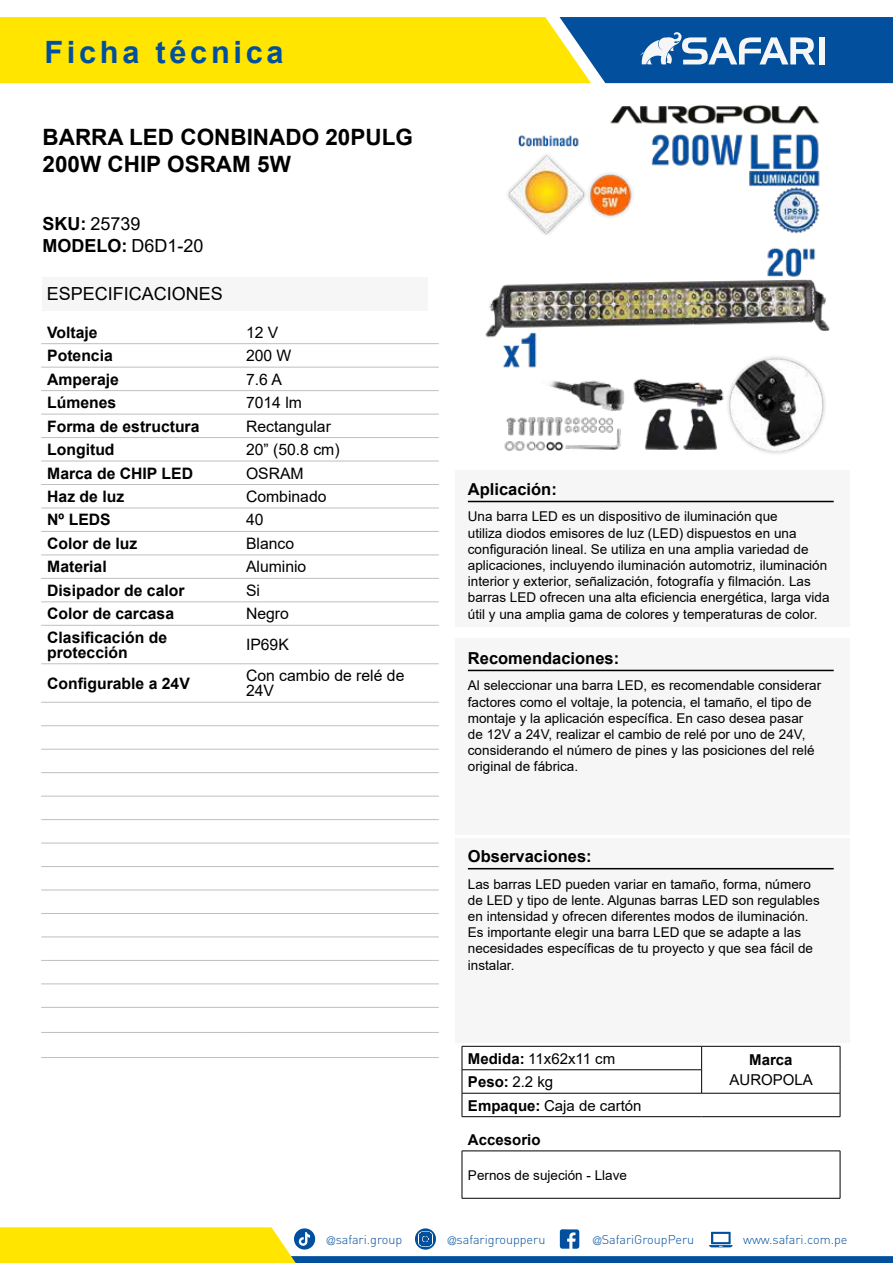
<style>
.page{position:relative;width:893px;height:1263px;background:#fff}
.page>*{position:absolute;margin:0;border:0;box-sizing:border-box;transform-origin:0 0}
.t1{font:700 30.75px "Arial";letter-spacing:.12em;color:#02509d}
.t2{font:700 22.5px/27px "Arial";color:#000}
.t3{font:18px/21.9px "Arial";color:#000}
.t4{font:700 16.5px "Arial";color:#000}
.t5{font:700 15.75px/15px "Arial";color:#000}
.t6{font:15.75px/15px "Arial";color:#000}
.t7{font:15px "Arial";color:#000}
.t8{font:700 15px "Arial";color:#000}
.t9{font:13.5px/16.2px "Arial";color:#000}
.t10{font:300 12.6px "DIN";color:#02509d}
.s1{font-weight:700}
.s2{font-weight:400}
.s3{font-family:"Helvetica LT Std";font-stretch:condensed;font-size:11.25px}
</style>
<div class="page">
<svg style="left:0;top:1227px;width:893px;height:36px"></svg>
<svg style="left:0;top:17px;width:893px;height:66px;background:#b1b83e"></svg>
<div style="left:819px;top:37px;width:6px;height:27px;background:#f6f6f6"></div>
<div style="left:455px;top:470px;width:395px;height:157px;background:#f6f6f6"></div>
<hr style="left:468px;top:501px;width:366px;height:1px;background:#000">
<div style="left:455px;top:638px;width:395px;height:196px;background:#f6f6f6"></div>
<hr style="left:468px;top:670px;width:366px;height:1px;background:#000">
<div style="left:455px;top:838px;width:395px;height:204px;background:#f6f6f6"></div>
<hr style="left:468px;top:868px;width:366px;height:1px;background:#000">
<hr style="left:462px;top:1151px;width:378px;height:1px;background:#000">
<hr style="left:462px;top:1151px;width:1px;height:47px;background:#000">
<hr style="left:840px;top:1151px;width:1px;height:47px;background:#000">
<hr style="left:462px;top:1198px;width:378px;height:1px;background:#000">
<hr style="left:41px;top:343px;width:199px;height:1px;background:#bfbfbf">
<hr style="left:240px;top:343px;width:199px;height:1px;background:#bfbfbf">
<hr style="left:41px;top:1057px;width:199px;height:1px;background:#bfbfbf">
<hr style="left:240px;top:1057px;width:199px;height:1px;background:#bfbfbf">
<hr style="left:41px;top:367px;width:199px;height:1px;background:#bfbfbf">
<hr style="left:240px;top:367px;width:199px;height:1px;background:#bfbfbf">
<hr style="left:41px;top:390px;width:199px;height:1px;background:#bfbfbf">
<hr style="left:240px;top:390px;width:199px;height:1px;background:#bfbfbf">
<hr style="left:41px;top:414px;width:199px;height:1px;background:#bfbfbf">
<hr style="left:240px;top:414px;width:199px;height:1px;background:#bfbfbf">
<hr style="left:41px;top:437px;width:199px;height:1px;background:#bfbfbf">
<hr style="left:240px;top:437px;width:199px;height:1px;background:#bfbfbf">
<hr style="left:41px;top:461px;width:199px;height:1px;background:#bfbfbf">
<hr style="left:240px;top:461px;width:199px;height:1px;background:#bfbfbf">
<hr style="left:41px;top:484px;width:199px;height:1px;background:#bfbfbf">
<hr style="left:240px;top:484px;width:199px;height:1px;background:#bfbfbf">
<hr style="left:41px;top:508px;width:199px;height:1px;background:#bfbfbf">
<hr style="left:240px;top:508px;width:199px;height:1px;background:#bfbfbf">
<hr style="left:41px;top:531px;width:199px;height:1px;background:#bfbfbf">
<hr style="left:240px;top:531px;width:199px;height:1px;background:#bfbfbf">
<hr style="left:41px;top:555px;width:199px;height:1px;background:#bfbfbf">
<hr style="left:240px;top:555px;width:199px;height:1px;background:#bfbfbf">
<hr style="left:41px;top:578px;width:199px;height:1px;background:#bfbfbf">
<hr style="left:240px;top:578px;width:199px;height:1px;background:#bfbfbf">
<hr style="left:41px;top:602px;width:199px;height:1px;background:#bfbfbf">
<hr style="left:240px;top:602px;width:199px;height:1px;background:#bfbfbf">
<hr style="left:41px;top:625px;width:199px;height:1px;background:#bfbfbf">
<hr style="left:240px;top:625px;width:199px;height:1px;background:#bfbfbf">
<hr style="left:41px;top:663px;width:199px;height:1px;background:#bfbfbf">
<hr style="left:240px;top:663px;width:199px;height:1px;background:#bfbfbf">
<hr style="left:41px;top:702px;width:199px;height:1px;background:#bfbfbf">
<hr style="left:240px;top:702px;width:199px;height:1px;background:#bfbfbf">
<hr style="left:41px;top:725px;width:199px;height:1px;background:#bfbfbf">
<hr style="left:240px;top:725px;width:199px;height:1px;background:#bfbfbf">
<hr style="left:41px;top:749px;width:199px;height:1px;background:#bfbfbf">
<hr style="left:240px;top:749px;width:199px;height:1px;background:#bfbfbf">
<hr style="left:41px;top:772px;width:199px;height:1px;background:#bfbfbf">
<hr style="left:240px;top:772px;width:199px;height:1px;background:#bfbfbf">
<hr style="left:41px;top:796px;width:199px;height:1px;background:#bfbfbf">
<hr style="left:240px;top:796px;width:199px;height:1px;background:#bfbfbf">
<hr style="left:41px;top:819px;width:199px;height:1px;background:#bfbfbf">
<hr style="left:240px;top:819px;width:199px;height:1px;background:#bfbfbf">
<hr style="left:41px;top:843px;width:199px;height:1px;background:#bfbfbf">
<hr style="left:240px;top:843px;width:199px;height:1px;background:#bfbfbf">
<hr style="left:41px;top:866px;width:199px;height:1px;background:#bfbfbf">
<hr style="left:240px;top:866px;width:199px;height:1px;background:#bfbfbf">
<hr style="left:41px;top:890px;width:199px;height:1px;background:#bfbfbf">
<hr style="left:240px;top:890px;width:199px;height:1px;background:#bfbfbf">
<hr style="left:41px;top:913px;width:199px;height:1px;background:#bfbfbf">
<hr style="left:240px;top:913px;width:199px;height:1px;background:#bfbfbf">
<hr style="left:41px;top:937px;width:199px;height:1px;background:#bfbfbf">
<hr style="left:240px;top:937px;width:199px;height:1px;background:#bfbfbf">
<hr style="left:41px;top:960px;width:199px;height:1px;background:#bfbfbf">
<hr style="left:240px;top:960px;width:199px;height:1px;background:#bfbfbf">
<hr style="left:41px;top:984px;width:199px;height:1px;background:#bfbfbf">
<hr style="left:240px;top:984px;width:199px;height:1px;background:#bfbfbf">
<hr style="left:41px;top:1007px;width:199px;height:1px;background:#bfbfbf">
<hr style="left:240px;top:1007px;width:199px;height:1px;background:#bfbfbf">
<hr style="left:41px;top:1032px;width:199px;height:1px;background:#bfbfbf">
<hr style="left:240px;top:1032px;width:199px;height:1px;background:#bfbfbf">
<img style="left:485px;top:105px;width:345px;height:349px">
<div style="left:43px;top:277px;width:385px;height:33px;background:#f6f6f6"></div>
<hr style="left:462px;top:1069px;width:239px;height:1px;background:#000">
<hr style="left:462px;top:1093px;width:240px;height:1px;background:#000">
<hr style="left:702px;top:1093px;width:138px;height:1px;background:#000">
<hr style="left:462px;top:1046px;width:240px;height:1px;background:#000">
<hr style="left:702px;top:1046px;width:138px;height:1px;background:#000">
<svg style="left:701px;top:1046px;width:1px;height:47px"></svg>
<svg style="left:462px;top:1046px;width:1px;height:70px"></svg>
<svg style="left:840px;top:1046px;width:1px;height:70px"></svg>
<hr style="left:462px;top:1116px;width:240px;height:1px;background:#000">
<hr style="left:702px;top:1116px;width:138px;height:1px;background:#000">
<h1 class="t1" style="left:44px;top:34px;width:241px">Ficha técnica</h1>
<h2 class="t2" style="left:43px;top:126px;width:372px">BARRA LED CONBINADO 20PULG<br>200W CHIP OSRAM 5W</h2>
<h3 class="t3" style="left:43px;top:213px;width:162px"><span class="s1">SKU:</span> 25739<br><span class="s1">MODELO:</span> D6D1-20</h3>
<h3 class="t3" style="left:47px;top:282px;width:178px">ESPECIFICACIONES</h3>
<p class="t5" style="left:47px;top:326px;width:52px">Voltaje</p>
<p class="t6" style="left:246px;top:326px;width:34px">12 V</p>
<p class="t5" style="left:47px;top:350px;width:67px">Potencia</p>
<p class="t6" style="left:246px;top:350px;width:47px">200 W</p>
<p class="t5" style="left:47px;top:373px;width:73px">Amperaje</p>
<p class="t6" style="left:246px;top:371px;width:37px">7.6 A</p>
<p class="t5" style="left:47px;top:396px;width:71px">Lúmenes</p>
<p class="t6" style="left:246px;top:396px;width:58px">7014 lm</p>
<p class="t5" style="left:47px;top:420px;width:154px">Forma de estructura</p>
<p class="t6" style="left:246px;top:418px;width:86px">Rectangular</p>
<p class="t5" style="left:47px;top:443px;width:69px">Longitud</p>
<p class="t6" style="left:246px;top:442px;width:95px">20” (50.8 cm)</p>
<p class="t5" style="left:47px;top:467px;width:147px">Marca de CHIP LED</p>
<p class="t6" style="left:246px;top:465px;width:59px">OSRAM</p>
<p class="t5" style="left:47px;top:490px;width:79px">Haz de luz</p>
<p class="t6" style="left:246px;top:490px;width:82px">Combinado</p>
<p class="t5" style="left:47px;top:514px;width:65px">Nº LEDS</p>
<p class="t6" style="left:246px;top:514px;width:19px">40</p>
<p class="t5" style="left:47px;top:537px;width:92px">Color de luz</p>
<p class="t6" style="left:246px;top:537px;width:50px">Blanco</p>
<p class="t5" style="left:47px;top:561px;width:61px">Material</p>
<p class="t6" style="left:246px;top:561px;width:62px">Aluminio</p>
<p class="t5" style="left:47px;top:584px;width:139px">Disipador de calor</p>
<p class="t6" style="left:246px;top:583px;width:16px">Si</p>
<p class="t5" style="left:47px;top:608px;width:128px">Color de carcasa</p>
<p class="t6" style="left:246px;top:606px;width:44px">Negro</p>
<p class="t5" style="left:47px;top:630px;width:121px">Clasificación de protección</p>
<p class="t6" style="left:246px;top:639px;width:44px">IP69K</p>
<p class="t5" style="left:47px;top:676px;width:144px">Configurable a 24V</p>
<p class="t6" style="left:246px;top:668px;width:160px">Con cambio de relé de<br>24V</p>
<p class="t4" style="left:468px;top:483px;width:90px">Aplicación:</p>
<p class="t9" style="left:468px;top:510px;width:363px">Una barra LED es un dispositivo de iluminación que<br>utiliza diodos emisores de luz (LED) dispuestos en una configuración lineal. Se utiliza en una amplia variedad de aplicaciones, incluyendo iluminación automotriz, iluminación interior y exterior, señalización, fotografía y filmación. Las barras LED ofrecen una alta eficiencia energética, larga vida útil y una amplia gama de colores y temperaturas de color.</p>
<p class="t4" style="left:468px;top:652px;width:153px">Recomendaciones:</p>
<p class="t9" style="left:468px;top:679px;width:355px">Al seleccionar una barra LED, es recomendable considerar factores como el voltaje, la potencia, el tamaño, el tipo de montaje y la aplicación específica. En caso desea pasar de 12V a 24V, realizar el cambio de relé por uno de 24V, considerando el número de pines y las posiciones del relé original de fábrica.</p>
<p class="t4" style="left:468px;top:850px;width:125px">Observaciones:</p>
<p class="t9" style="left:468px;top:877px;width:353px">Las barras LED pueden variar en tamaño, forma, número de LED y tipo de lente. Algunas barras LED son regulables en intensidad y ofrecen diferentes modos de iluminación.<br>Es importante elegir una barra LED que se adapte a las necesidades específicas de tu proyecto y que sea fácil de instalar.</p>
<p class="t7" style="left:468px;top:1053px;width:149px"><span class="s1">Medida:</span> 11x62x11 cm</p>
<p class="t8" style="left:749px;top:1054px;width:45px">Marca</p>
<p class="t8" style="left:468px;top:1076px;width:87px">Peso: <span class="s2">2.2 kg</span></p>
<p class="t7" style="left:730px;top:1074px;width:85px">AUROPOLA</p>
<p class="t7" style="left:468px;top:1100px;width:175px"><span class="s1">Empaque:</span> Caja de cartón</p>
<p class="t8" style="left:468px;top:1134px;width:74px">Accesorio</p>
<p class="t9" style="left:468px;top:1168px;width:161px">Pernos de sujeción - Llave</p>
<p class="t10" style="left:327px;top:1234px;width:77px"><span class="s3">@</span>safari.group</p>
<p class="t10" style="left:448px;top:1234px;width:99px"><span class="s3">@</span>safarigroupperu</p>
<p class="t10" style="left:593px;top:1234px;width:103px"><span class="s3">@</span>SafariGroupPeru</p>
<p class="t10" style="left:743px;top:1234px;width:106px">www.safari.com.pe</p>
</div>
